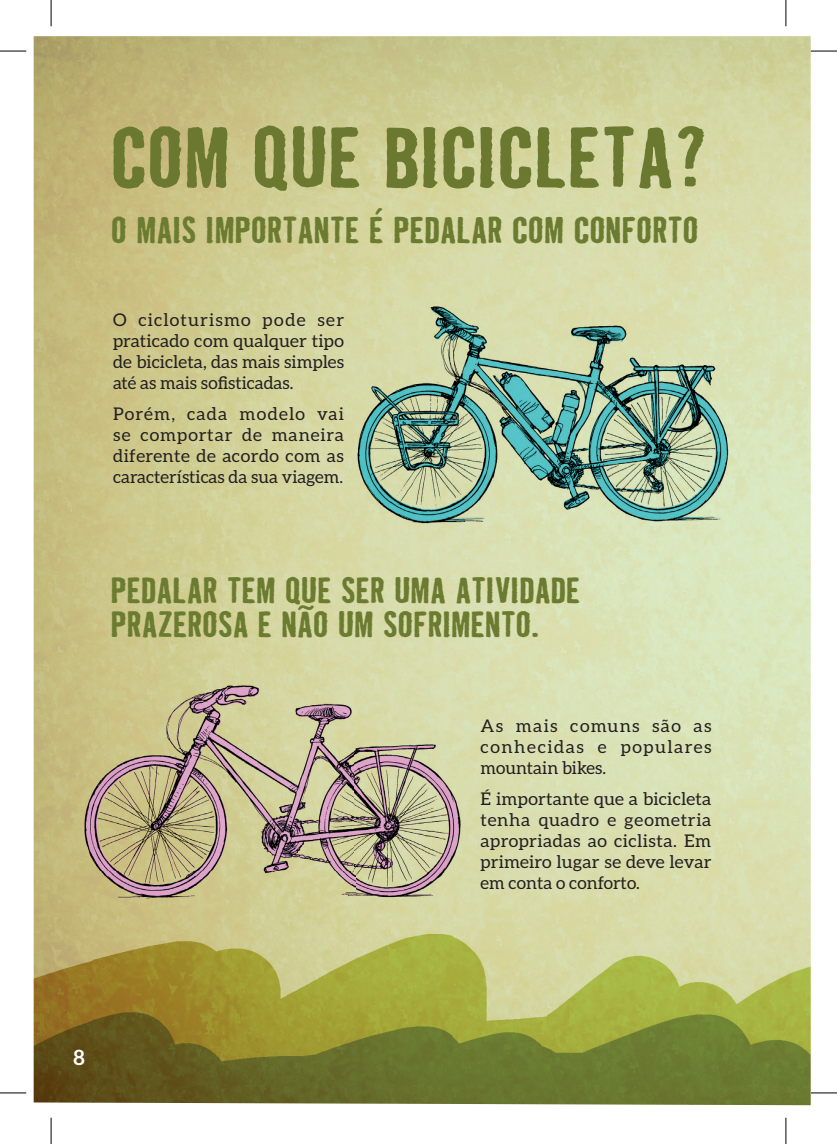
<style>
.page{position:relative;width:837px;height:1144px;background:#fff}
.page>*{position:absolute;margin:0;border:0;box-sizing:border-box;transform-origin:0 0}
.t1{font:700 78.75px "Badhouse";color:#6a7830}
.t2{font:700 34.12px "Badhouse";color:#6b7c31}
.t3{font:700 33.43px/34.3px "Badhouse";color:#6b7c31}
.t4{font:700 21px "Aleo";color:#fff}
.t5{font:17.5px/21px "Aleo";letter-spacing:.005em;color:#231f20;text-align:justify}
</style>
<div class="page">
<img style="left:34px;top:36px;width:357px;height:503px">
<img style="left:391px;top:36px;width:419px;height:314px">
<img style="left:691px;top:350px;width:119px;height:755px">
<img style="left:34px;top:539px;width:657px;height:189px">
<img style="left:34px;top:728px;width:59px;height:375px">
<img style="left:452px;top:728px;width:239px;height:377px">
<img style="left:93px;top:923px;width:359px;height:181px">
<img style="left:351px;top:300px;width:383px;height:245px">
<img style="left:70px;top:666px;width:398px;height:257px">
<svg style="left:0;top:51px;width:26px;height:1px"></svg>
<svg style="left:810px;top:51px;width:26px;height:1px"></svg>
<svg style="left:0;top:1092px;width:26px;height:1px"></svg>
<svg style="left:810px;top:1092px;width:26px;height:1px"></svg>
<svg style="left:51px;top:0;width:1px;height:26px"></svg>
<svg style="left:51px;top:1118px;width:1px;height:26px"></svg>
<svg style="left:785px;top:0;width:1px;height:26px"></svg>
<svg style="left:785px;top:1118px;width:1px;height:26px"></svg>
<h1 class="t1" style="left:110px;top:102px;width:598px">COM QUE BICICLETA?</h1>
<h2 class="t2" style="left:111px;top:206px;width:589px">O MAIS IMPORTANTE É PEDALAR COM CONFORTO</h2>
<p class="t5" style="left:113px;top:309px;width:232px">O cicloturismo pode ser praticado com qualquer tipo de bicicleta, das mais simples até as mais sofisticadas.</p>
<p class="t5" style="left:113px;top:403px;width:232px">Porém, cada modelo vai se comportar de maneira diferente de acordo com as características da sua viagem.</p>
<h3 class="t3" style="left:111px;top:571px;width:471px">PEDALAR TEM QUE SER UMA ATIVIDADE<br>PRAZEROSA E NÃO UM SOFRIMENTO.</h3>
<p class="t5" style="left:480px;top:715px;width:232px">As mais comuns são as conhecidas e populares mountain bikes.</p>
<p class="t5" style="left:480px;top:788px;width:232px">É importante que a bicicleta tenha quadro e geometria apropriadas ao ciclista. Em primeiro lugar se deve levar em conta o conforto.</p>
<p class="t4" style="left:73px;top:1045px;width:13px">8</p>
</div>
